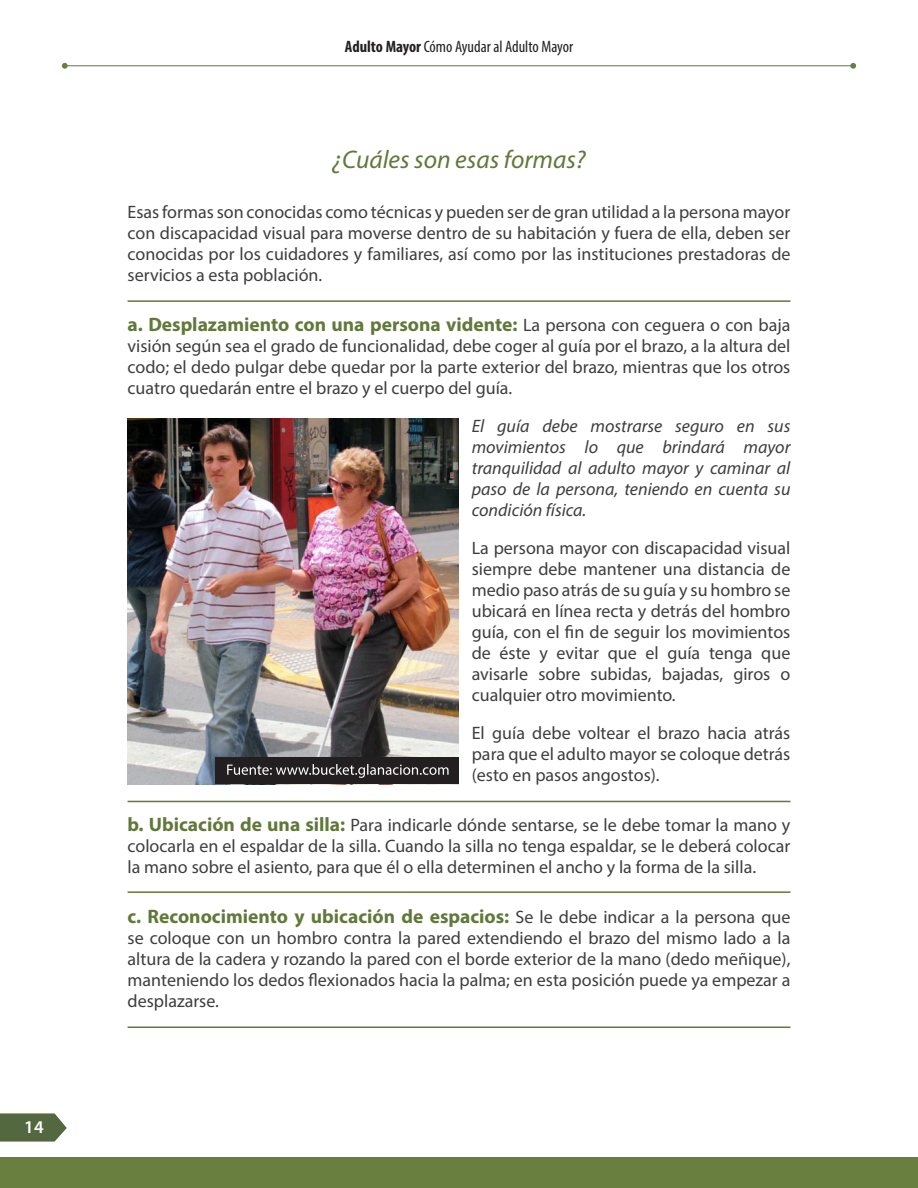
<style>
.page{position:relative;width:918px;height:1188px;background:#fff}
.page>*{position:absolute;margin:0;border:0;box-sizing:border-box;transform-origin:0 0}
.t1{font:italic 25.5px "Myriad Pro";color:#62783a}
.t2{font:700 19.5px "Myriad Pro";color:#62783a}
.t3{font:18px/21px "Myriad Pro";color:#3e3e3f;text-align:justify}
.t4{font:italic 18px/21px "Myriad Pro";color:#3e3e3f;text-align:justify}
.t5{font:600 18px "Myriad Pro";color:#fff}
.t6{font:condensed 16.5px "Myriad Pro";color:#231f20}
.s1{font-weight:700}
.s2{font-weight:400;font-size:18px;color:#3e3e3f}
.s3{font-weight:700;font-size:19.5px;color:#62783a}
</style>
<div class="page">
<svg style="left:0;top:1113px;width:67px;height:29px;background:#687a56"></svg>
<hr style="left:65px;top:65px;width:788px;height:1px;background:#62783a">
<svg style="left:850px;top:63px;width:6px;height:6px"></svg>
<svg style="left:62px;top:63px;width:6px;height:6px"></svg>
<div style="left:0;top:1157px;width:918px;height:31px;background:#697f40"></div>
<img style="left:128px;top:419px;width:331px;height:365px">
<hr style="left:128px;top:300px;width:662px;height:2px;background:#62783a">
<hr style="left:128px;top:891px;width:662px;height:2px;background:#62783a">
<hr style="left:128px;top:801px;width:662px;height:1px;background:#62783a">
<hr style="left:128px;top:1027px;width:662px;height:1px;background:#62783a">
<div style="left:216px;top:758px;width:243px;height:26px;background:#231f20"></div>
<svg style="left:227px;top:764px;width:222px;height:14px"></svg>
<p class="t5" style="left:24px;top:1115px;width:21px">14</p>
<p class="t6" style="left:345px;top:37px;width:230px"><span class="s1">Adulto Mayor</span> Cómo Ayudar al Adulto Mayor</p>
<h1 class="t1" style="left:332px;top:144px;width:255px">¿Cuáles son esas formas?</h1>
<p class="t3" style="left:128px;top:201px;width:664px">Esas formas son conocidas como técnicas y pueden ser de gran utilidad a la persona mayor con discapacidad visual para moverse dentro de su habitación y fuera de ella, deben ser conocidas por los cuidadores y familiares, así como por las instituciones prestadoras de servicios a esta población.</p>
<p class="t2" style="left:128px;top:312px;width:664px">a. Desplazamiento con una persona vidente: <span class="s2">La persona con ceguera o con baja</span></p>
<p class="t3" style="left:128px;top:335px;width:664px">visión según sea el grado de funcionalidad, debe coger al guía por el brazo, a la altura del codo; el dedo pulgar debe quedar por la parte exterior del brazo, mientras que los otros cuatro quedarán entre el brazo y el cuerpo del guía.</p>
<p class="t4" style="left:472px;top:415px;width:320px">El guía debe mostrarse seguro en sus movimientos lo que brindará mayor tranquilidad al adulto mayor y caminar al paso de la persona, teniendo en cuenta su condición física.</p>
<p class="t3" style="left:472px;top:537px;width:320px">La persona mayor con discapacidad visual siempre debe mantener una distancia de medio paso atrás de su guía y su hombro se ubicará en línea recta y detrás del hombro guía, con el fin de seguir los movimientos de éste y evitar que el guía tenga que avisarle sobre subidas, bajadas, giros o cualquier otro movimiento.</p>
<p class="t3" style="left:472px;top:722px;width:320px">El guía debe voltear el brazo hacia atrás para que el adulto mayor se coloque detrás (esto en pasos angostos).</p>
<p class="t3" style="left:128px;top:814px;width:664px"><span class="s3">b. Ubicación de una silla:</span> Para indicarle dónde sentarse, se le debe tomar la mano y colocarla en el espaldar de la silla. Cuando la silla no tenga espaldar, se le deberá colocar la mano sobre el asiento, para que él o ella determinen el ancho y la forma de la silla.</p>
<p class="t2" style="left:128px;top:904px;width:664px">c. Reconocimiento y ubicación de espacios: <span class="s2">Se le debe indicar a la persona que</span></p>
<p class="t3" style="left:128px;top:927px;width:664px">se coloque con un hombro contra la pared extendiendo el brazo del mismo lado a la altura de la cadera y rozando la pared con el borde exterior de la mano (dedo meñique), manteniendo los dedos flexionados hacia la palma; en esta posición puede ya empezar a desplazarse.</p>
</div>
